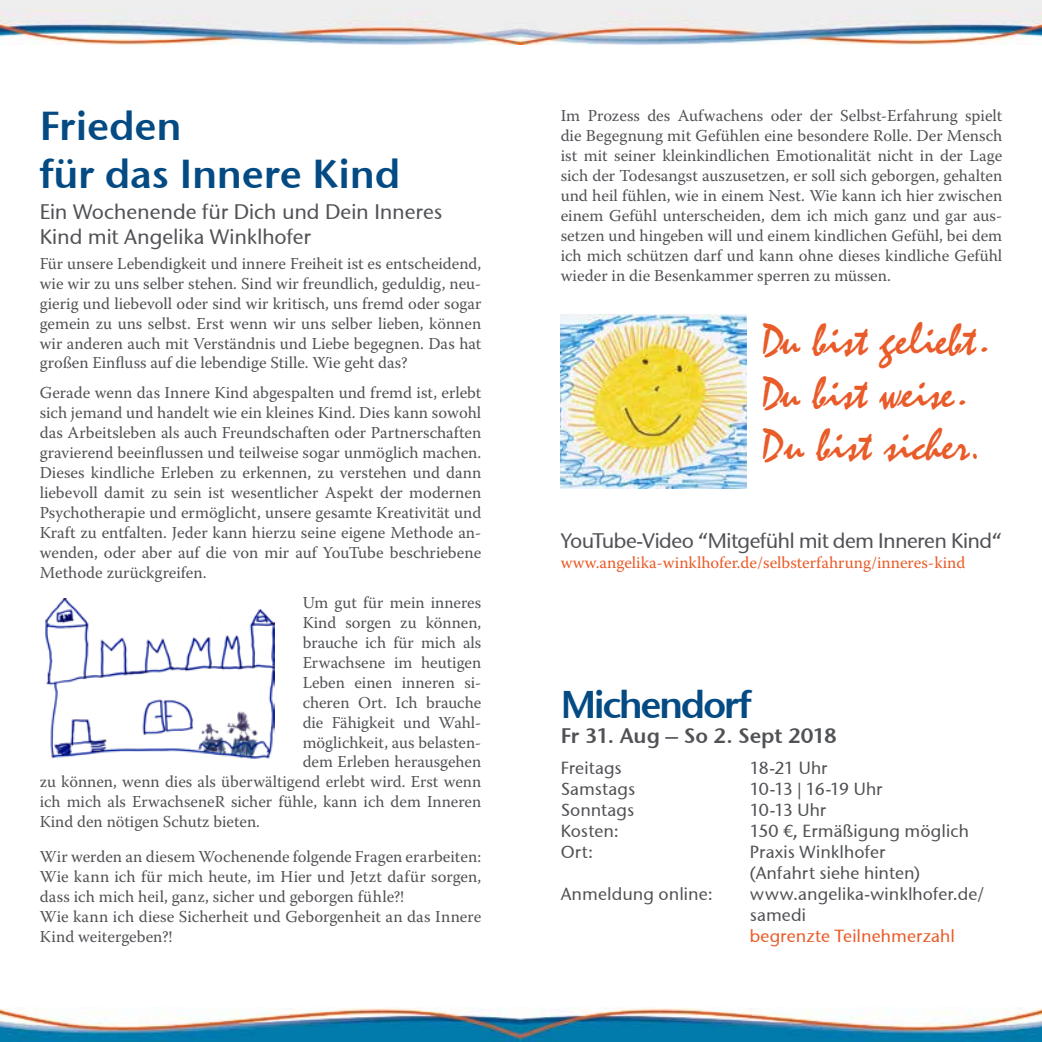
<style>
.page{position:relative;width:1042px;height:1042px;background:#fff}
.page>*{position:absolute;margin:0;border:0;box-sizing:border-box;transform-origin:0 0}
.t1{font:43.75px/52.5px "Mysell Normal";color:#e95b28}
.t2{font:40.25px/48.6px "Stone Sans Semi ITCTT";letter-spacing:-.005em;color:#044b84}
.t3{font:38.5px "Stone Sans Semi ITCTT";letter-spacing:-.065em;color:#044b84}
.t4{font:21px/25.2px "Stone Sans ITCTT Medium";letter-spacing:-.005em;color:#505255}
.t5{font:21px "Stone Sans ITCTT Medium";letter-spacing:-.025em;color:#505255}
.t6{font:21px "Stone Sans Semi ITCTT";letter-spacing:-.005em;color:#505255}
.t7{font:17.5px/21px "Stone Sans ITCTT Medium";letter-spacing:.005em;color:#505255}
.t8{font:17.5px "Stone Sans ITCTT Medium";letter-spacing:.01em;color:#e95b28}
.t9{font:17.5px "Stone Sans ITCTT Medium";letter-spacing:-.055em;color:#505255}
.t10{font:16.62px/19.9px "Warnock Pro";color:#505255;text-align:justify}
.t11{font:16.62px "Warnock Pro";color:#e95b28}
.s1{font-family:"Mistral"}
</style>
<div class="page">
<img style="left:0;top:0;width:1042px;height:45px">
<img style="left:0;top:1007px;width:1042px;height:35px">
<img style="left:45px;top:598px;width:230px;height:161px">
<img style="left:561px;top:315px;width:186px;height:173px">
<h2 class="t2" style="left:40px;top:101px;width:362px">Frieden<br>für das Innere Kind</h2>
<p class="t4" style="left:40px;top:198px;width:404px">Ein Wochenende für Dich und Dein Inneres<br>Kind mit Angelika Winklhofer</p>
<p class="t10" style="left:40px;top:253px;width:443px">Für unsere Lebendigkeit und innere Freiheit ist es entscheidend, wie wir zu uns selber stehen. Sind wir freundlich, geduldig, neu&shy;gierig und liebevoll oder sind wir kritisch, uns fremd oder sogar gemein zu uns selbst. Erst wenn wir uns selber lieben, können wir anderen auch mit Verständnis und Liebe begegnen. Das hat großen Einfluss auf die lebendige Stille. Wie geht das?</p>
<p class="t10" style="left:40px;top:383px;width:443px">Gerade wenn das Innere Kind abgespalten und fremd ist, erlebt sich jemand und handelt wie ein kleines Kind. Dies kann sowohl das Arbeitsleben als auch Freundschaften oder Partnerschaften gravierend beeinflussen und teilweise sogar unmöglich machen.<br>Dieses kindliche Erleben zu erkennen, zu verstehen und dann liebevoll damit zu sein ist wesentlicher Aspekt der modernen Psychotherapie und ermöglicht, unsere gesamte Kreativität und Kraft zu entfalten. Jeder kann hierzu seine eigene Methode an&shy;wenden, oder aber auf die von mir auf YouTube beschriebene Methode zurückgreifen.</p>
<p class="t10" style="left:303px;top:592px;width:180px">Um gut für mein inneres</p>
<p class="t10" style="left:303px;top:612px;width:180px">Kind sorgen zu können,</p>
<p class="t10" style="left:303px;top:632px;width:180px">brauche ich für mich als</p>
<p class="t10" style="left:303px;top:652px;width:180px">Erwachsene im heutigen</p>
<p class="t10" style="left:303px;top:672px;width:180px">Leben einen inneren si-</p>
<p class="t10" style="left:303px;top:692px;width:180px">cheren Ort. Ich brauche</p>
<p class="t10" style="left:303px;top:712px;width:180px">die Fähigkeit und Wahl-</p>
<p class="t10" style="left:303px;top:732px;width:180px">möglichkeit, aus belasten-</p>
<p class="t10" style="left:303px;top:752px;width:180px">dem Erleben herausgehen</p>
<p class="t10" style="left:40px;top:772px;width:443px">zu können, wenn dies als überwältigend erlebt wird. Erst wenn</p>
<p class="t10" style="left:40px;top:791px;width:443px">ich mich als ErwachseneR sicher fühle, kann ich dem Inneren</p>
<p class="t10" style="left:40px;top:811px;width:222px">Kind den nötigen Schutz bieten.</p>
<p class="t10" style="left:40px;top:846px;width:443px;text-align:left">Wir werden an diesem Wochenende folgende Fragen erarbeiten:<br>Wie kann ich für mich heute, im Hier und Jetzt dafür sorgen, dass ich mich heil, ganz, sicher und geborgen fühle?!<br>Wie kann ich diese Sicherheit und Geborgenheit an das Innere Kind weitergeben?!</p>
<p class="t10" style="left:561px;top:106px;width:443px">Im Prozess des Aufwachens oder der Selbst-Erfahrung spielt die Begegnung mit Gefühlen eine besondere Rolle. Der Mensch ist mit seiner kleinkindlichen Emotionalität nicht in der Lage sich der Todesangst auszusetzen, er soll sich geborgen, gehalten und heil fühlen, wie in einem Nest. Wie kann ich hier zwischen einem Gefühl unterscheiden, dem ich mich ganz und gar aus&shy;setzen und hingeben will und einem kindlichen Gefühl, bei dem ich mich schützen darf und kann ohne dieses kindliche Gefühl wieder in die Besenkammer sperren zu müssen.</p>
<h1 class="t1" style="left:761px;top:316px;width:224px">Du bist geliebt.<br>Du bist weise.<br>Du bist sicher<span class="s1">.</span></h1>
<p class="t5" style="left:561px;top:528px;width:443px">YouTube-Video “Mitgefühl mit dem Inneren Kind“</p>
<p class="t11" style="left:561px;top:553px;width:406px">www.angelika-winklhofer.de/selbsterfahrung/inneres-kind</p>
<h3 class="t3" style="left:561px;top:680px;width:192px">Michendorf</h3>
<p class="t6" style="left:561px;top:722px;width:278px">Fr 31. Aug – So 2. Sept 2018</p>
<p class="t7" style="left:561px;top:757px;width:63px">Freitags</p>
<p class="t7" style="left:750px;top:757px;width:79px">18-21 Uhr</p>
<p class="t7" style="left:561px;top:778px;width:76px">Samstags</p>
<p class="t9" style="left:750px;top:778px;width:134px">10-13 | 16-19 Uhr</p>
<p class="t7" style="left:561px;top:799px;width:75px">Sonntags</p>
<p class="t7" style="left:750px;top:799px;width:78px">10-13 Uhr</p>
<p class="t7" style="left:561px;top:820px;width:60px">Kosten:</p>
<p class="t7" style="left:750px;top:820px;width:221px">150 €, Ermäßigung möglich</p>
<p class="t7" style="left:561px;top:841px;width:34px">Ort:</p>
<p class="t7" style="left:750px;top:841px;width:172px">Praxis Winklhofer (Anfahrt siehe hinten)</p>
<p class="t7" style="left:561px;top:883px;width:153px">Anmeldung online:</p>
<p class="t7" style="left:750px;top:883px;width:236px">www.angelika-winklhofer.de/ samedi</p>
<p class="t8" style="left:750px;top:925px;width:207px">begrenzte Teilnehmerzahl</p>
</div>
